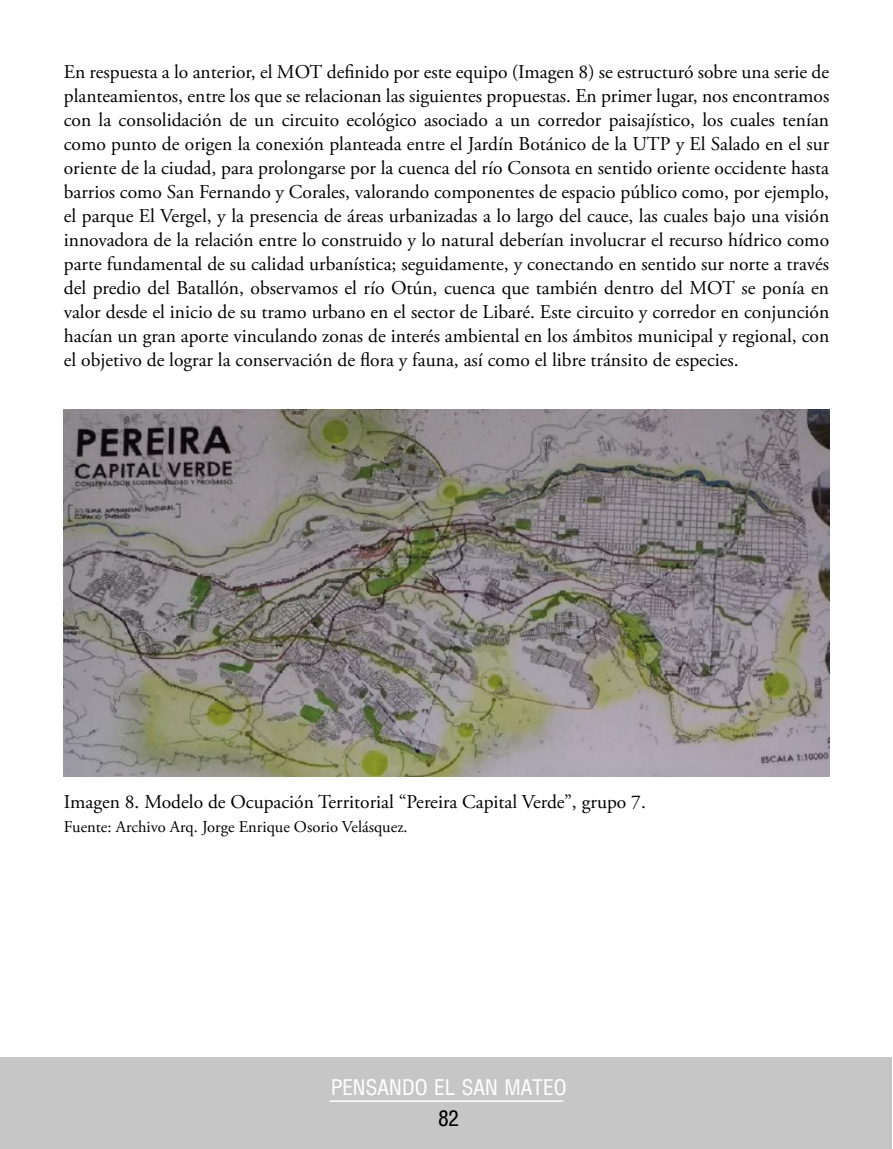
<style>
.page{position:relative;width:893px;height:1149px;background:#fff}
.page>*{position:absolute;margin:0;border:0;box-sizing:border-box;transform-origin:0 0}
.t1{font:21px "Arena Condensed";color:#fff}
.t2{font:21px "Arena Condensed";color:#000}
.t3{font:19.5px/24px "Adobe Garamond Pro";color:#000;text-align:justify}
.t4{font:16.5px "Adobe Garamond Pro";color:#000}
</style>
<div class="page">
<div style="left:1px;top:1056px;width:891px;height:91px;background:#c6c6c6"></div>
<hr style="left:330px;top:1099px;width:233px;height:2px;background:#fff">
<img style="left:64px;top:409px;width:765px;height:366px">
<p class="t3" style="left:64px;top:60px;width:767px">En respuesta a lo anterior, el MOT definido por este equipo (Imagen 8) se estructuró sobre una serie de planteamientos, entre los que se relacionan las siguientes propuestas. En primer lugar, nos encontramos con la consolidación de un circuito ecológico asociado a un corredor paisajístico, los cuales tenían como punto de origen la conexión planteada entre el Jardín Botánico de la UTP y El Salado en el sur oriente de la ciudad, para prolongarse por la cuenca del río Consota en sentido oriente occidente hasta barrios como San Fernando y Corales, valorando componentes de espacio público como, por ejemplo, el parque El Vergel, y la presencia de áreas urbanizadas a lo largo del cauce, las cuales bajo una visión innovadora de la relación entre lo construido y lo natural deberían involucrar el recurso hídrico como parte fundamental de su calidad urbanística; seguidamente, y conectando en sentido sur norte a través del predio del Batallón, observamos el río Otún, cuenca que también dentro del MOT se ponía en valor desde el inicio de su tramo urbano en el sector de Libaré. Este circuito y corredor en conjunción hacían un gran aporte vinculando zonas de interés ambiental en los ámbitos municipal y regional, con el objetivo de lograr la conservación de flora y fauna, así como el libre tránsito de especies.</p>
<p class="t3" style="left:64px;top:790px;width:584px">Imagen 8. Modelo de Ocupación Territorial “Pereira Capital Verde”, grupo 7.</p>
<p class="t4" style="left:64px;top:816px;width:345px">Fuente: Archivo Arq. Jorge Enrique Osorio Velásquez.</p>
<p class="t1" style="left:331px;top:1074px;width:237px">PENSANDO EL SAN MATEO</p>
<p class="t2" style="left:438px;top:1105px;width:23px">82</p>
</div>
